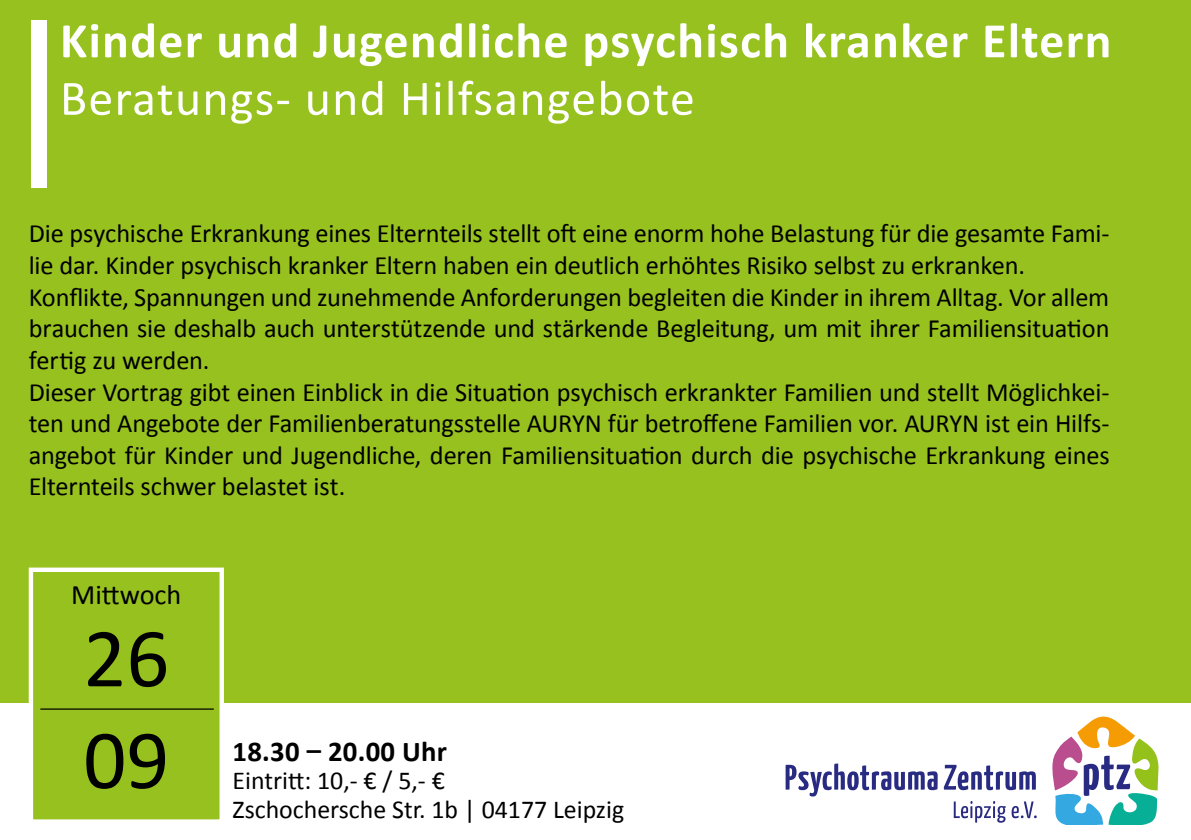
<style>
.page{position:relative;width:1191px;height:840px;background:#fff}
.page>*{position:absolute;margin:0;border:0;box-sizing:border-box;transform-origin:0 0}
.t1{font:84.8px/101.6px "Calibri";color:#000}
.t2{font:700 50px "Calibri";letter-spacing:.025em;color:#fff}
.t3{font:50px "Calibri";letter-spacing:.025em;color:#fff}
.t4{font:700 28.8px "Calibri";letter-spacing:.01em;color:#000}
.t5{font:28.2px "Calibri";color:#000}
.t6{font:26.4px/31.6px "Calibri";letter-spacing:-.01em;color:#000}
.t7{font:25.8px/28.8px "Calibri";color:#000}
</style>
<div class="page">
<div style="left:0;top:0;width:1191px;height:702px;background:#96c11e"></div>
<div style="left:31px;top:569px;width:191px;height:252px;background:#96c11e"></div>
<div style="left:29px;top:567px;width:195px;height:256px;border:4px solid #fff"></div>
<hr style="left:40px;top:708px;width:174px;height:1px;background:#000">
<div style="left:31px;top:20px;width:16px;height:167px;background:#fff"></div>
<svg style="left:1052px;top:716px;width:107px;height:108px"></svg>
<svg style="left:785px;top:763px;width:152px;height:33px"></svg>
<svg style="left:943px;top:764px;width:93px;height:25px"></svg>
<svg style="left:953px;top:801px;width:52px;height:21px"></svg>
<svg style="left:1011px;top:801px;width:25px;height:16px"></svg>
<h2 class="t2" style="left:60px;top:9px;width:1053px">Kinder und Jugendliche psychisch kranker Eltern</h2>
<h2 class="t3" style="left:60px;top:66px;width:636px">Beratungs- und Hilfsangebote</h2>
<p class="t6" style="left:29px;top:217px;width:1082px">Die psychische Erkrankung eines Elternteils stellt oft eine enorm hohe Belastung für die gesamte Fami&shy;lie dar. Kinder psychisch kranker Eltern haben ein deutlich erhöhtes Risiko selbst zu erkranken.<br>Konflikte, Spannungen und zunehmende Anforderungen begleiten die Kinder in ihrem Alltag. Vor allem brauchen sie deshalb auch unterstützende und stärkende Begleitung, um mit ihrer Familiensituation fertig zu werden.<br>Dieser Vortrag gibt einen Einblick in die Situation psychisch erkrankter Familien und stellt Möglichkei&shy;ten und Angebote der Familienberatungsstelle AURYN für betroffene Familien vor. AURYN ist ein Hilfs&shy;angebot für Kinder und Jugendliche, deren Familiensituation durch die psychische Erkrankung eines Elternteils schwer belastet ist.</p>
<p class="t5" style="left:71px;top:576px;width:112px">Mittwoch</p>
<h1 class="t1" style="left:83px;top:607px;width:87px">26<br>09</h1>
<p class="t4" style="left:232px;top:732px;width:216px">18.30 – 20.00 Uhr</p>
<p class="t7" style="left:232px;top:766px;width:393px">Eintritt: 10,- € / 5,- €<br>Zschochersche Str. 1b | 04177 Leipzig</p>
</div>
